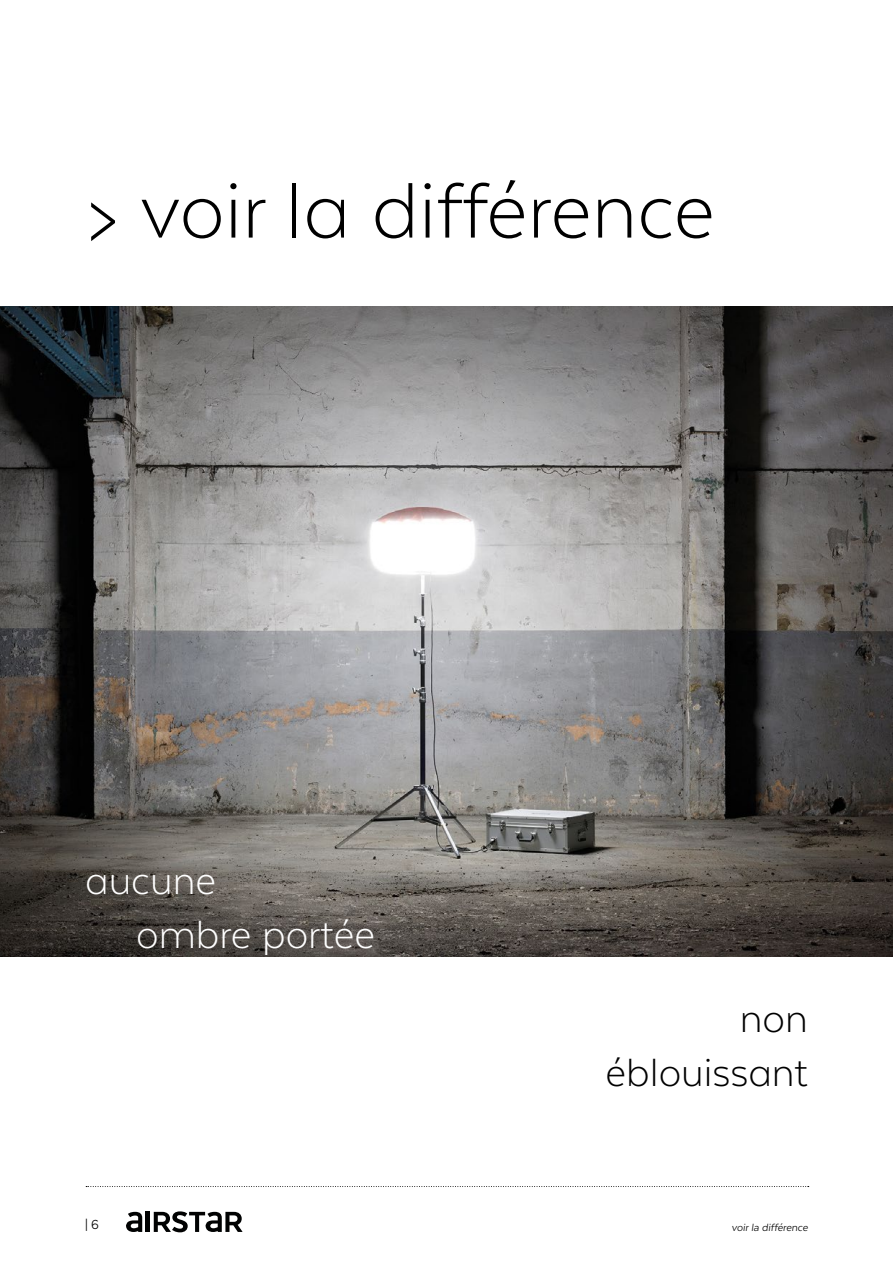
<style>
.page{position:relative;width:893px;height:1263px;background:#fff}
.page>*{position:absolute;margin:0;border:0;box-sizing:border-box;transform-origin:0 0}
.t1{font:300 90px "Texta Alt";color:#000}
.t2{font:300 45px/54px "Texta Alt";color:#fff}
.t3{font:300 45px/54px "Texta Alt";color:#000;text-align:right}
.t4{font:15px "Texta Alt";color:#000}
.t5{font:italic 12px "Texta Alt";color:#000}
</style>
<div class="page">
<img style="left:0;top:306px;width:893px;height:650px">
<svg style="left:86px;top:1186px;width:723px;height:1px"></svg>
<hr style="left:146px;top:1212px;width:4px;height:20px;background:#010202">
<svg style="left:154px;top:1211px;width:88px;height:21px"></svg>
<svg style="left:126px;top:1212px;width:16px;height:20px"></svg>
<h1 class="t1" style="left:85px;top:164px;width:631px">&gt; voir la différence</h1>
<p class="t2" style="left:136px;top:853px;width:240px;text-indent:-51px">aucune<br>ombre portée</p>
<p class="t3" style="left:606px;top:991px;width:204px">non éblouissant</p>
<p class="t4" style="left:85px;top:1217px;width:15px">| 6</p>
<p class="t5" style="left:731px;top:1221px;width:78px">voir la différence</p>
</div>
